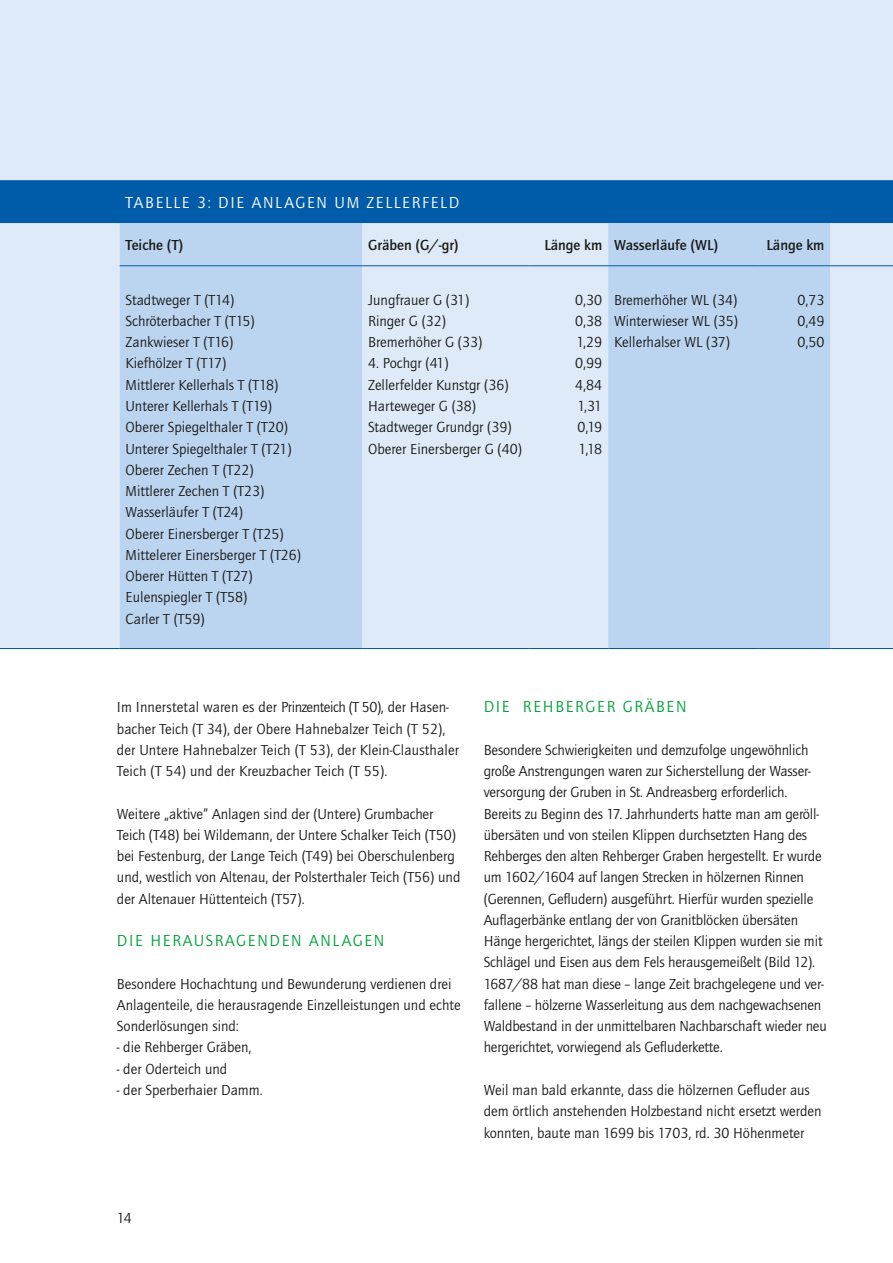
<style>
.page{position:relative;width:893px;height:1263px;background:#fff}
.page>*{position:absolute;margin:0;border:0;box-sizing:border-box;transform-origin:0 0}
.t1{font:16.5px "Quay Itc T";letter-spacing:.1em;color:#00a139}
.t2{font:16.5px "Quay Itc T";letter-spacing:.1em;color:#fff}
.t3{font:15px/21.3px "Quay Itc T";color:#1a1a18}
.t4{font:700 15px "Quay Itc T";color:#1a1a18}
</style>
<div class="page">
<div style="left:0;top:0;width:893px;height:181px;background:#deeaf8"></div>
<div style="left:0;top:223px;width:893px;height:425px;background:#deeaf8"></div>
<svg style="left:120px;top:223px;width:710px;height:425px;background:#c6dbf2"></svg>
<hr style="left:120px;top:265px;width:242px;height:1px;background:#005ca9">
<hr style="left:362px;top:265px;width:167px;height:1px;background:#005ca9">
<hr style="left:529px;top:265px;width:79px;height:1px;background:#005ca9">
<hr style="left:608px;top:265px;width:150px;height:1px;background:#005ca9">
<hr style="left:758px;top:265px;width:72px;height:1px;background:#005ca9">
<hr style="left:830px;top:265px;width:63px;height:1px;background:#005ca9">
<hr style="left:0;top:648px;width:120px;height:1px;background:#005ca9">
<hr style="left:120px;top:648px;width:242px;height:1px;background:#005ca9">
<hr style="left:362px;top:648px;width:167px;height:1px;background:#005ca9">
<hr style="left:529px;top:648px;width:79px;height:1px;background:#005ca9">
<hr style="left:608px;top:648px;width:150px;height:1px;background:#005ca9">
<hr style="left:758px;top:648px;width:72px;height:1px;background:#005ca9">
<hr style="left:830px;top:648px;width:63px;height:1px;background:#005ca9">
<div style="left:0;top:180px;width:893px;height:43px;background:#005ca9"></div>
<p class="t2" style="left:126px;top:193px;width:335px">TABELLE 3: DIE ANLAGEN UM ZELLERFELD</p>
<p class="t4" style="left:126px;top:237px;width:59px">Teiche (T)</p>
<p class="t4" style="left:368px;top:237px;width:92px">Gräben (G/-gr)</p>
<p class="t4" style="left:544px;top:237px;width:175px">Länge km Wasserläufe (WL)</p>
<p class="t4" style="left:766px;top:237px;width:59px">Länge km</p>
<p class="t3" style="left:126px;top:289px;width:110px">Stadtweger T (T14)</p>
<p class="t3" style="left:368px;top:289px;width:103px">Jungfrauer G (31)</p>
<p class="t3" style="left:575px;top:289px;width:163px">0,30 Bremerhöher WL (34)</p>
<p class="t3" style="left:797px;top:289px;width:28px">0,73</p>
<p class="t3" style="left:126px;top:310px;width:131px">Schröterbacher T (T15)</p>
<p class="t3" style="left:368px;top:310px;width:80px">Ringer G (32)</p>
<p class="t3" style="left:575px;top:310px;width:164px">0,38 Winterwieser WL (35)</p>
<p class="t3" style="left:797px;top:310px;width:28px">0,49</p>
<p class="t3" style="left:126px;top:331px;width:109px">Zankwieser T (T16)</p>
<p class="t3" style="left:368px;top:331px;width:116px">Bremerhöher G (33)</p>
<p class="t3" style="left:576px;top:331px;width:155px">1,29 Kellerhalser WL (37)</p>
<p class="t3" style="left:797px;top:331px;width:28px">0,50</p>
<p class="t3" style="left:126px;top:353px;width:102px">Kiefhölzer T (T17)</p>
<p class="t3" style="left:368px;top:353px;width:82px">4. Pochgr (41)</p>
<p class="t3" style="left:575px;top:353px;width:28px">0,99</p>
<p class="t3" style="left:126px;top:374px;width:154px">Mittlerer Kellerhals T (T18)</p>
<p class="t3" style="left:368px;top:374px;width:142px">Zellerfelder Kunstgr (36)</p>
<p class="t3" style="left:575px;top:374px;width:29px">4,84</p>
<p class="t3" style="left:126px;top:395px;width:148px">Unterer Kellerhals T (T19)</p>
<p class="t3" style="left:368px;top:395px;width:110px">Harteweger G (38)</p>
<p class="t3" style="left:577px;top:395px;width:26px">1,31</p>
<p class="t3" style="left:126px;top:416px;width:164px">Oberer Spiegelthaler T (T20)</p>
<p class="t3" style="left:368px;top:416px;width:145px">Stadtweger Grundgr (39)</p>
<p class="t3" style="left:578px;top:416px;width:26px">0,19</p>
<p class="t3" style="left:126px;top:438px;width:167px">Unterer Spiegelthaler T (T21)</p>
<p class="t3" style="left:368px;top:438px;width:155px">Oberer Einersberger G (40)</p>
<p class="t3" style="left:578px;top:438px;width:25px">1,18</p>
<p class="t3" style="left:126px;top:459px;width:177px">Oberer Zechen T (T22)<br>Mittlerer Zechen T (T23)<br>Wasserläufer T (T24)<br>Oberer Einersberger T (T25)<br>Mittelerer Einersberger T (T26)<br>Oberer Hütten T (T27)<br>Eulenspiegler T (T58)<br>Carler T (T59)</p>
<p class="t3" style="left:117px;top:696px;width:344px">Im Innerstetal waren es der Prinzenteich (T 50), der Hasen&shy;bacher Teich (T 34), der Obere Hahnebalzer Teich (T 52), der Untere Hahnebalzer Teich (T 53), der Klein-Clausthaler Teich (T 54) und der Kreuzbacher Teich (T 55).</p>
<p class="t3" style="left:117px;top:803px;width:345px">Weitere „aktive“ Anlagen sind der (Untere) Grumbacher Teich (T48) bei Wildemann, der Untere Schalker Teich (T50) bei Festenburg, der Lange Teich (T49) bei Oberschulenberg und, westlich von Altenau, der Polsterthaler Teich (T56) und der Altenauer Hüttenteich (T57).</p>
<p class="t1" style="left:117px;top:931px;width:269px">DIE HERAUSRAGENDEN ANLAGEN</p>
<p class="t3" style="left:117px;top:973px;width:345px">Besondere Hochachtung und Bewunderung verdienen drei<br>Anlagenteile, die herausragende Einzelleistungen und echte<br>Sonderlösungen sind:</p>
<p class="t3" style="left:117px;top:1037px;width:136px">- die Rehberger Gräben,</p>
<p class="t3" style="left:117px;top:1058px;width:112px">- der Oderteich und</p>
<p class="t3" style="left:117px;top:1079px;width:147px">- der Sperberhaier Damm.</p>
<p class="t1" style="left:484px;top:697px;width:204px">DIE REHBERGER GRÄBEN</p>
<p class="t3" style="left:484px;top:739px;width:345px">Besondere Schwierigkeiten und demzufolge ungewöhnlich große Anstrengungen waren zur Sicherstellung der Wasser&shy;versorgung der Gruben in St. Andreasberg erforderlich.<br>Bereits zu Beginn des 17. Jahrhunderts hatte man am geröll&shy;übersäten und von steilen Klippen durchsetzten Hang des Rehberges den alten Rehberger Graben hergestellt. Er wurde um 1602/1604 auf langen Strecken in hölzernen Rinnen (Gerennen, Gefludern) ausgeführt. Hierfür wurden spezielle Auflagerbänke entlang der von Granitblöcken übersäten Hänge hergerichtet, längs der steilen Klippen wurden sie mit Schlägel und Eisen aus dem Fels herausgemeißelt (Bild 12).<br>1687/88 hat man diese – lange Zeit brachgelegene und ver&shy;fallene – hölzerne Wasserleitung aus dem nachgewachsenen Waldbestand in der unmittelbaren Nachbarschaft wieder neu hergerichtet, vorwiegend als Gefluderkette.</p>
<p class="t3" style="left:484px;top:1079px;width:339px">Weil man bald erkannte, dass die hölzernen Gefluder aus dem örtlich anstehenden Holzbestand nicht ersetzt werden konnten, baute man 1699 bis 1703, rd. 30 Höhenmeter</p>
<p class="t3" style="left:117px;top:1207px;width:16px">14</p>
</div>
